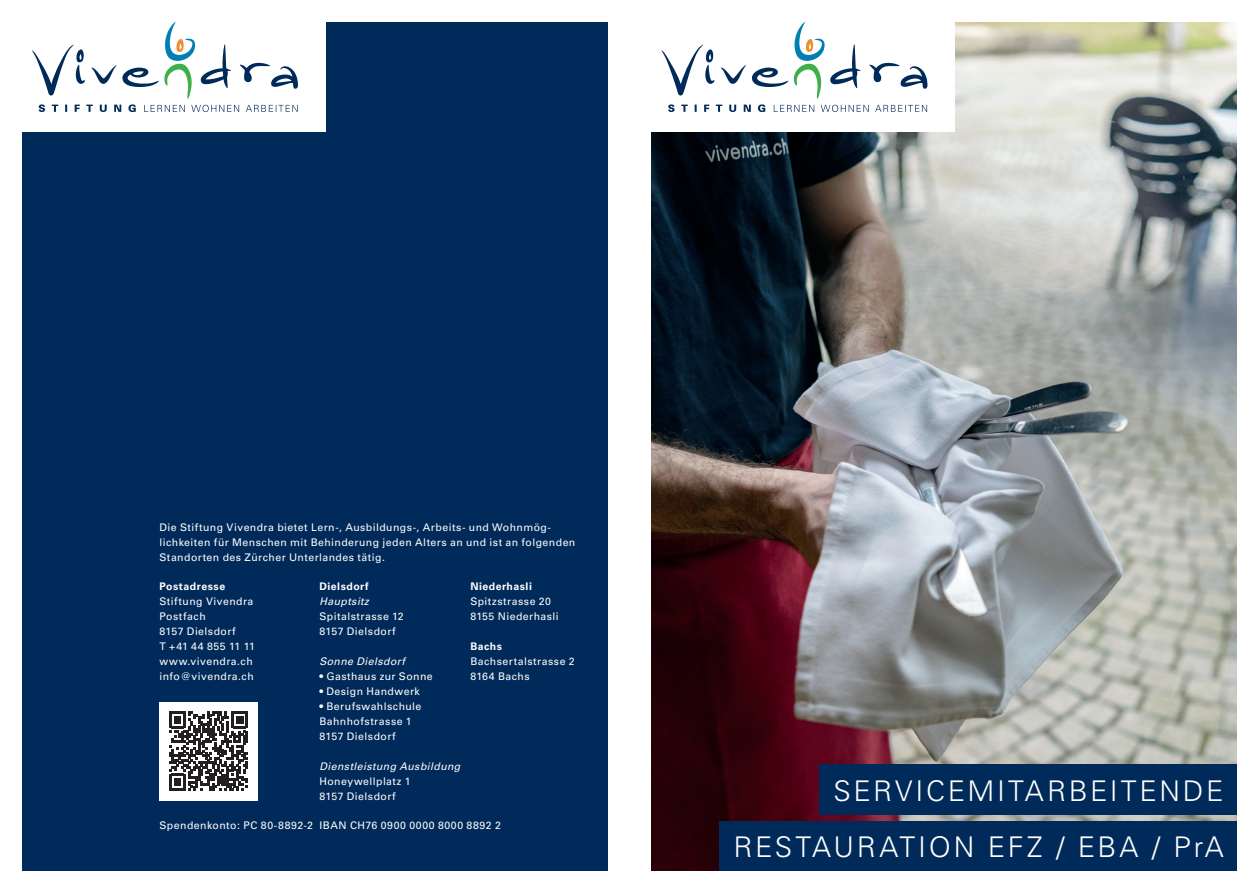
<style>
.page{position:relative;width:1259px;height:893px;background:#fff}
.page>*{position:absolute;margin:0;border:0;box-sizing:border-box;transform-origin:0 0}
.t1{font:300 28.5px "Univers";letter-spacing:.095em;color:#fff}
.t2{font:10.5px/15px "Univers";letter-spacing:.045em;color:#fff}
.t3{font:italic 10.5px "Univers CE";letter-spacing:.04em;color:#fff}
.t4{font:700 10.5px "Univers CE";letter-spacing:.05em;color:#fff}
</style>
<div class="page">
<div style="left:1px;top:1px;width:628px;height:891px;background:#002a59"></div>
<img style="left:651px;top:22px;width:586px;height:849px">
<div style="left:719px;top:821px;width:518px;height:50px;background:#002a59"></div>
<div style="left:819px;top:765px;width:418px;height:50px;background:#002a59"></div>
<div style="left:0;top:0;width:21px;height:893px;background:#fff"></div>
<div style="left:608px;top:0;width:21px;height:893px;background:#fff"></div>
<div style="left:0;top:0;width:630px;height:21px;background:#fff"></div>
<div style="left:0;top:872px;width:630px;height:21px;background:#fff"></div>
<div style="left:629px;top:4px;width:326px;height:128px;background:#fff"></div>
<svg style="left:661px;top:22px;width:266px;height:90px"></svg>
<div style="left:0;top:4px;width:325px;height:128px;background:#fff"></div>
<svg style="left:32px;top:22px;width:266px;height:90px"></svg>
<div style="left:159px;top:702px;width:99px;height:98px;background:#fff"></div>
<svg style="left:169px;top:711px;width:79px;height:79px"></svg>
<p class="t2" style="left:159px;top:520px;width:417px">Die Stiftung Vivendra bietet Lern-, Ausbildungs-, Arbeits- und Wohnmög&shy;lichkeiten für Menschen mit Behinderung jeden Alters an und ist an folgenden<br>Standorten des Zürcher Unterlandes tätig.</p>
<p class="t4" style="left:159px;top:580px;width:67px">Postadresse</p>
<p class="t2" style="left:159px;top:594px;width:97px">Stiftung Vivendra<br>Postfach<br>8157 Dielsdorf<br>T +41 44 855 11 11 www.vivendra.ch info@vivendra.ch</p>
<p class="t4" style="left:319px;top:580px;width:51px">Dielsdorf</p>
<p class="t3" style="left:319px;top:595px;width:51px">Hauptsitz</p>
<p class="t2" style="left:319px;top:609px;width:86px">Spitalstrasse 12<br>8157 Dielsdorf</p>
<p class="t3" style="left:319px;top:655px;width:87px">Sonne Dielsdorf</p>
<p class="t2" style="left:319px;top:669px;width:115px">• Gasthaus zur Sonne</p>
<p class="t2" style="left:319px;top:684px;width:102px">• Design Handwerk</p>
<p class="t2" style="left:319px;top:699px;width:104px">• Berufswahlschule<br>Bahnhofstrasse 1<br>8157 Dielsdorf</p>
<p class="t3" style="left:319px;top:760px;width:142px">Dienstleistung Ausbildung</p>
<p class="t2" style="left:319px;top:774px;width:93px">Honeywellplatz 1<br>8157 Dielsdorf</p>
<p class="t4" style="left:470px;top:580px;width:63px">Niederhasli</p>
<p class="t2" style="left:470px;top:594px;width:90px">Spitzstrasse 20<br>8155 Niederhasli</p>
<p class="t4" style="left:470px;top:640px;width:33px">Bachs</p>
<p class="t2" style="left:470px;top:654px;width:106px">Bachsertalstrasse 2<br>8164 Bachs</p>
<p class="t2" style="left:159px;top:818px;width:343px">Spendenkonto: PC 80-8892-2 IBAN CH76 0900 0000 8000 8892 2</p>
<h1 class="t1" style="left:833px;top:774px;width:392px">SERVICEMITARBEITENDE</h1>
<h1 class="t1" style="left:733px;top:830px;width:492px">RESTAURATION EFZ / EBA / PrA</h1>
</div>
